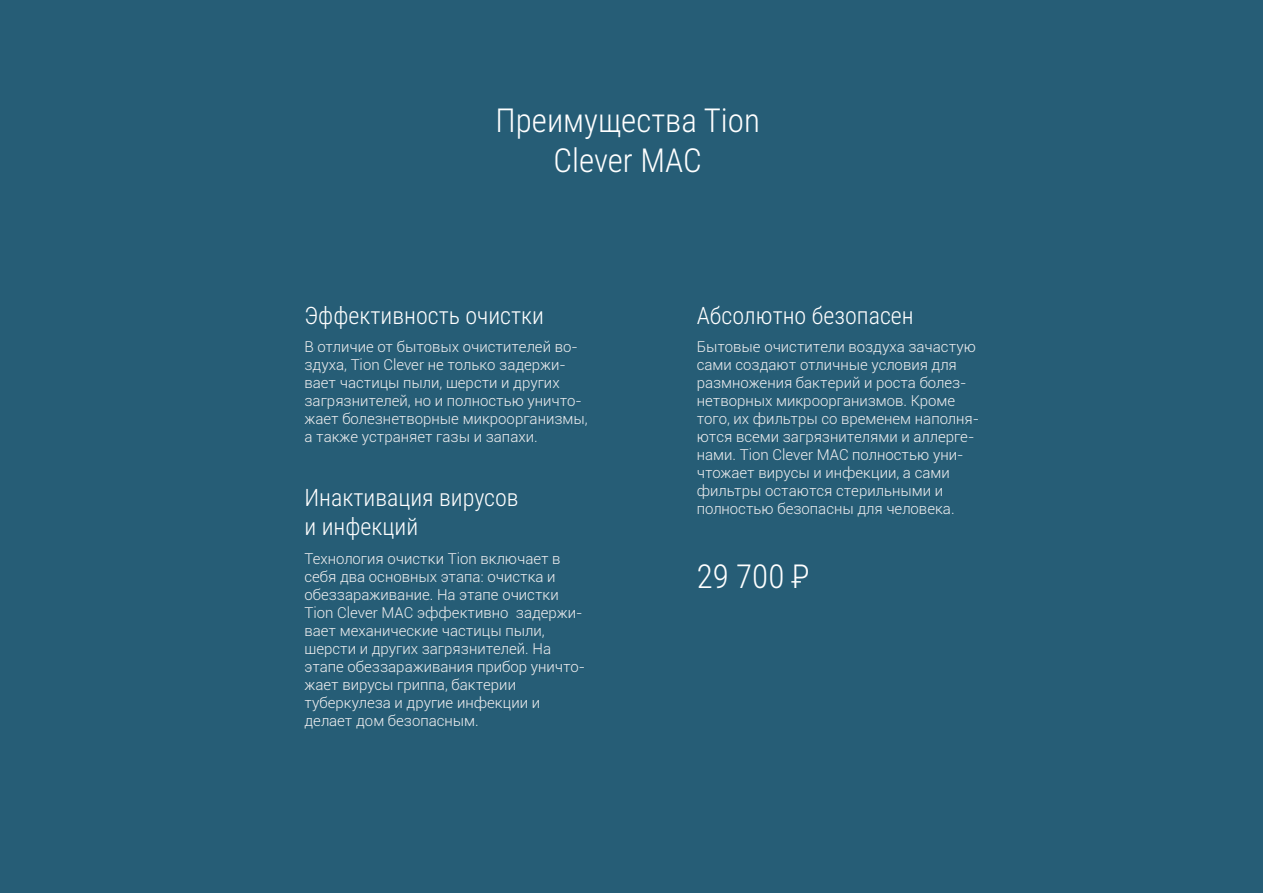
<style>
.page{position:relative;width:1263px;height:893px;background:#265d76}
.page>*{position:absolute;margin:0;border:0;box-sizing:border-box;transform-origin:0 0}
.t1{font:300 33px/39.6px "Roboto Condensed";color:#fff;text-align:center}
.t2{font:300 24px/28.8px "Roboto Condensed";color:#fff}
.t3{font:300 15px/18px "Roboto";color:#f0eff0}
</style>
<div class="page">
<svg style="left:791px;top:581px;width:10px;height:2px"></svg>
<h1 class="t1" style="left:495px;top:100px;width:266px">Преимущества Tion<br>Clever MAC</h1>
<h2 class="t2" style="left:304px;top:300px;width:241px">Эффективность очистки</h2>
<p class="t3" style="left:304px;top:337px;width:285px">В отличие от бытовых очистителей во&shy;здуха, Tion Clever не только задержи&shy;вает частицы пыли, шерсти и других загрязнителей, но и полностью уничто&shy;жает болезнетворные микроорганизмы, а также устраняет газы и запахи.</p>
<h2 class="t2" style="left:304px;top:483px;width:216px">Инактивация вирусов и инфекций</h2>
<p class="t3" style="left:304px;top:549px;width:282px">Технология очистки Tion включает в себя два основных этапа: очистка и обеззараживание. На этапе очистки Tion Clever MAC эффективно задержи&shy;вает механические частицы пыли, шерсти и других загрязнителей. На этапе обеззараживания прибор уничто&shy;жает вирусы гриппа, бактерии туберкулеза и другие инфекции и делает дом безопасным.</p>
<h2 class="t2" style="left:697px;top:300px;width:218px">Абсолютно безопасен</h2>
<p class="t3" style="left:697px;top:337px;width:284px">Бытовые очистители воздуха зачастую сами создают отличные условия для размножения бактерий и роста болез&shy;нетворных микроорганизмов. Кроме того, их фильтры со временем наполня&shy;ются всеми загрязнителями и аллерге&shy;нами. Tion Clever MAC полностью уни&shy;чтожает вирусы и инфекции, а сами фильтры остаются стерильными и полностью безопасны для человека.</p>
<h1 class="t1" style="left:697px;top:555px;width:114px">29 700 Р</h1>
</div>
